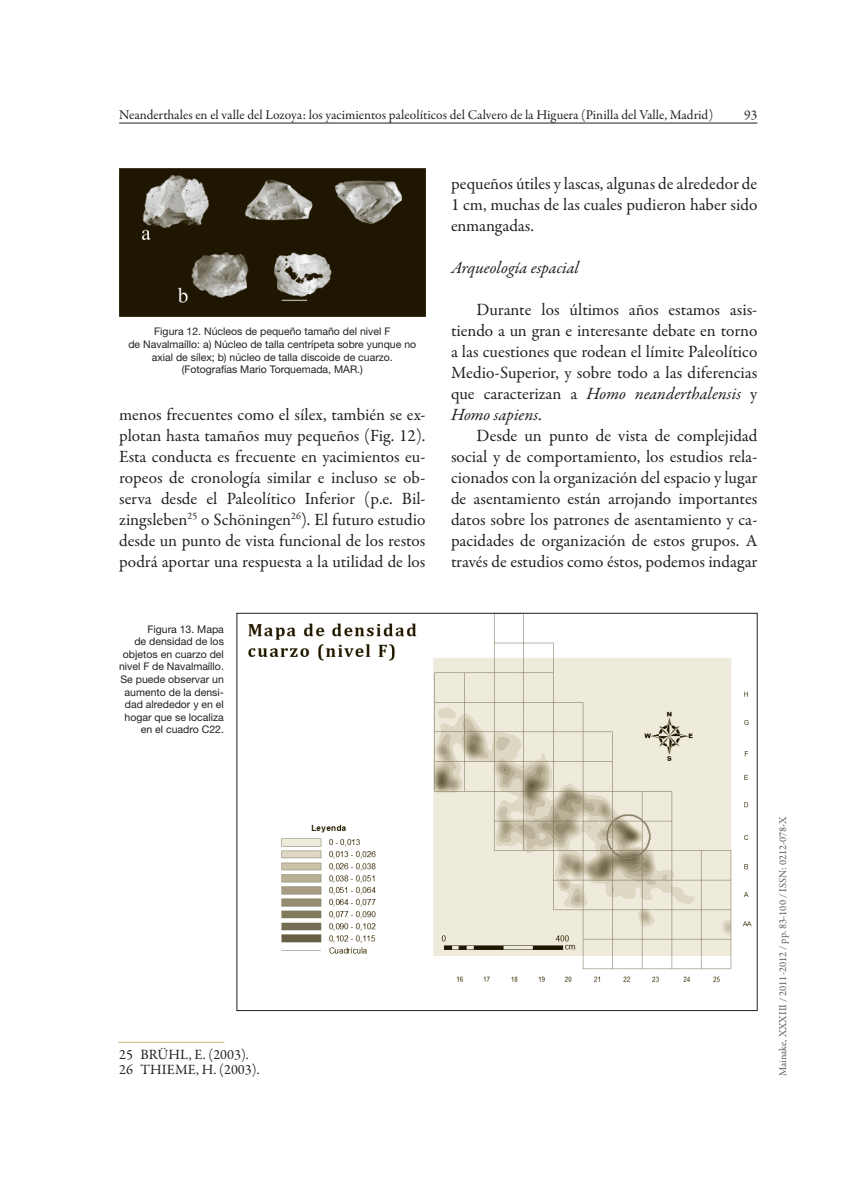
<style>
.page{position:relative;width:851px;height:1191px;background:#fff}
.page>*{position:absolute;margin:0;border:0;box-sizing:border-box;transform-origin:0 0}
.t1{font:17.25px/21px "Garamond Premr Pro";color:#231f20;text-align:justify}
.t2{font:italic 17.25px "Garamond Premr Pro";color:#231f20}
.t3{font:14.25px/15px "Garamond Premr Pro";color:#231f20}
.t4{font:13.5px "Garamond Premr Pro";color:#231f20}
.t5{font:10.5px/12.6px "Helvetica Neue LT Std";color:#231f20;text-align:center}
.t6{font:10.5px "Garamond Premr Pro";color:#57585a}
.s1{font-style:italic}
</style>
<div class="page">
<hr style="left:119px;top:123px;width:638px;height:1px;background:#231f20">
<img style="left:119px;top:168px;width:306px;height:148px">
<img style="left:248px;top:615px;width:504px;height:367px">
<hr style="left:118px;top:1042px;width:106px;height:1px;background:#ccb576">
<p class="t4" style="left:119px;top:106px;width:595px">Neanderthales en el valle del Lozoya: los yacimientos paleolíticos del Calvero de la Higuera (Pinilla del Valle, Madrid)</p>
<p class="t4" style="left:744px;top:106px;width:15px">93</p>
<p class="t5" style="left:128px;top:325px;width:289px">Figura 12. Núcleos de pequeño tamaño del nivel F<br>de Navalmaíllo: a) Núcleo de talla centrípeta sobre yunque no axial de sílex; b) núcleo de talla discoide de cuarzo. (Fotografías Mario Torquemada, MAR.)</p>
<p class="t1" style="left:119px;top:404px;width:308px">menos frecuentes como el sílex, también se ex&shy;plotan hasta tamaños muy pequeños (Fig. 12).<br>Esta conducta es frecuente en yacimientos eu&shy;ropeos de cronología similar e incluso se ob&shy;serva desde el Paleolítico Inferior (p.e. Bil&shy;zingsleben<sup>25</sup> o Schöningen<sup>26</sup>). El futuro estudio desde un punto de vista funcional de los restos podrá aportar una respuesta a la utilidad de los</p>
<p class="t5" style="left:119px;top:622px;width:106px;text-align:right">Figura 13. Mapa<br>de densidad de los objetos en cuarzo del nivel F de Navalmaíllo.<br>Se puede observar un aumento de la densi&shy;dad alrededor y en el hogar que se localiza en el cuadro C22.</p>
<p class="t1" style="left:451px;top:173px;width:308px">pequeños útiles y lascas, algunas de alrededor de 1 cm, muchas de las cuales pudieron haber sido enmangadas.</p>
<p class="t2" style="left:451px;top:257px;width:129px">Arqueología espacial</p>
<p class="t1" style="left:451px;top:299px;width:308px;text-indent:26px">Durante los últimos años estamos asis&shy;tiendo a un gran e interesante debate en torno a las cuestiones que rodean el límite Paleolítico Medio-Superior, y sobre todo a las diferencias que caracterizan a <span class="s1">Homo neanderthalensis</span> y <span class="s1">Homo sapiens</span>.</p>
<p class="t1" style="left:451px;top:425px;width:308px;text-indent:26px">Desde un punto de vista de complejidad social y de comportamiento, los estudios rela&shy;cionados con la organización del espacio y lugar de asentamiento están arrojando importantes datos sobre los patrones de asentamiento y ca&shy;pacidades de organización de estos grupos. A través de estudios como éstos, podemos indagar</p>
<p class="t3" style="left:119px;top:1047px;width:142px">25 BRÜHL, E. (2003).<br>26 THIEME, H. (2003).</p>
<p class="t6" style="left:776px;top:1076px;width:261px;rotate:-90deg">Mainake, XXXIII / 2011-2012 / pp. 83-100 / ISSN: 0212-078-X</p>
</div>
